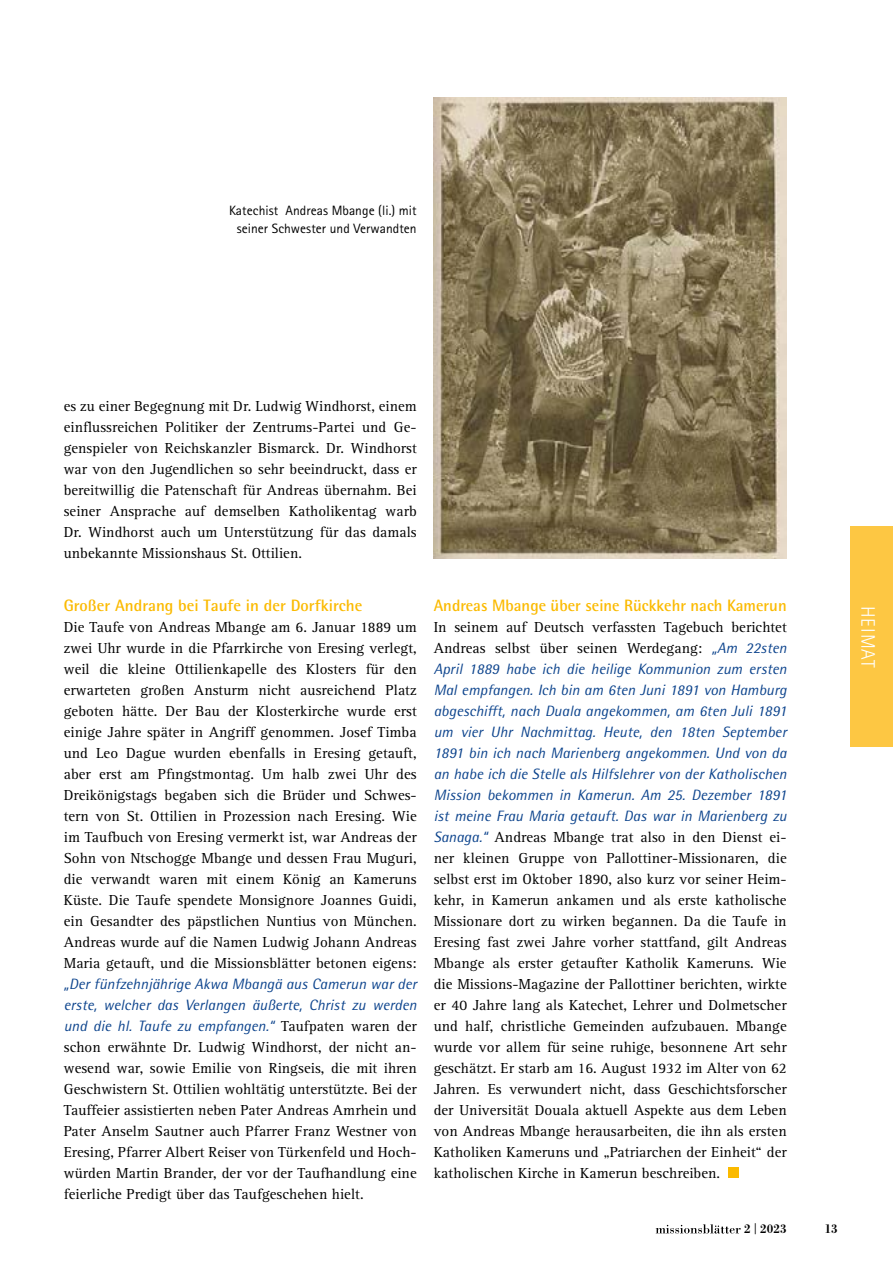
<style>
.page{position:relative;width:893px;height:1263px;background:#fff}
.page>*{position:absolute;margin:0;border:0;box-sizing:border-box;transform-origin:0 0}
.t1{font:300 19.5px "Rotis Sans Serif Pro";letter-spacing:.05em;color:#fff}
.t2{font:700 16.5px "Rotis Semi Sans Pro";color:#fbba00}
.t3{font:15px/21px "Rotis Serif Std";letter-spacing:.005em;color:#000;text-align:justify}
.t4{font:italic 15px/21px "Rotis Semi Sans Pro";letter-spacing:.005em;color:#0d448d;text-align:justify}
.t5{font:13.5px/17.2px "Rotis Sans Serif Pro";letter-spacing:.005em;color:#000;text-align:center}
.t6{font:500 13.2px "Bodoni URW";color:#000}
.s1{font-family:"Rotis Serif Std";font-style:normal;color:#000}
.s2{font-family:"Rotis Semi Sans Pro";font-style:italic;color:#0d448d}
.s3{font-weight:300}
</style>
<div class="page">
<svg style="left:656px;top:1224px;width:85px;height:9px"></svg>
<div style="left:851px;top:527px;width:42px;height:220px;background:#fdc743"></div>
<div style="left:728px;top:1167px;width:10px;height:11px;background:#fbba00"></div>
<img style="left:434px;top:97px;width:353px;height:461px">
<p class="t5" style="left:229px;top:202px;width:189px">Katechist Andreas Mbange (li.) mit seiner Schwester und Verwandten</p>
<p class="t3" style="left:64px;top:396px;width:354px">es zu einer Begegnung mit Dr. Ludwig Windhorst, einem einflussreichen Politiker der Zentrums-Partei und Ge&shy;genspieler von Reichskanzler Bismarck. Dr. Windhorst war von den Jugendlichen so sehr beeindruckt, dass er bereitwillig die Patenschaft für Andreas übernahm. Bei seiner Ansprache auf demselben Katholikentag warb Dr. Windhorst auch um Unterstützung für das damals unbekannte Missionshaus St. Ottilien.</p>
<p class="t2" style="left:64px;top:595px;width:300px">Großer Andrang bei Taufe in der Dorfkirche</p>
<p class="t3" style="left:64px;top:616px;width:354px">Die Taufe von Andreas Mbange am 6. Januar 1889 um zwei Uhr wurde in die Pfarrkirche von Eresing verlegt, weil die kleine Ottilienkapelle des Klosters für den erwarteten großen Ansturm nicht ausreichend Platz geboten hätte. Der Bau der Klosterkirche wurde erst einige Jahre später in Angriff genommen. Josef Timba und Leo Dague wurden ebenfalls in Eresing getauft, aber erst am Pfingstmontag. Um halb zwei Uhr des Dreikönigstags begaben sich die Brüder und Schwes&shy;tern von St. Ottilien in Prozession nach Eresing. Wie im Taufbuch von Eresing vermerkt ist, war Andreas der Sohn von Ntschogge Mbange und dessen Frau Muguri, die verwandt waren mit einem König an Kameruns Küste. Die Taufe spendete Monsignore Joannes Guidi, ein Gesandter des päpstlichen Nuntius von München.<br>Andreas wurde auf die Namen Ludwig Johann Andreas Maria getauft, und die Missionsblätter betonen eigens:</p>
<p class="t4" style="left:64px;top:973px;width:354px">„Der fünfzehnjährige Akwa Mbangä aus Camerun war der erste, welcher das Verlangen äußerte, Christ zu werden und die hl. Taufe zu empfangen.“ <span class="s1">Taufpaten waren der</span></p>
<p class="t3" style="left:64px;top:1036px;width:354px">schon erwähnte Dr. Ludwig Windhorst, der nicht an&shy;wesend war, sowie Emilie von Ringseis, die mit ihren Geschwistern St. Ottilien wohltätig unterstützte. Bei der Tauffeier assistierten neben Pater Andreas Amrhein und Pater Anselm Sautner auch Pfarrer Franz Westner von Eresing, Pfarrer Albert Reiser von Türkenfeld und Hoch&shy;würden Martin Brander, der vor der Taufhandlung eine feierliche Predigt über das Taufgeschehen hielt.</p>
<p class="t2" style="left:434px;top:595px;width:354px">Andreas Mbange über seine Rückkehr nach Kamerun</p>
<p class="t3" style="left:434px;top:616px;width:354px">In seinem auf Deutsch verfassten Tagebuch berichtet<br>Andreas selbst über seinen Werdegang: <span class="s2">„Am 22sten</span></p>
<p class="t4" style="left:434px;top:658px;width:354px">April 1889 habe ich die heilige Kommunion zum ersten Mal empfangen. Ich bin am 6ten Juni 1891 von Hamburg abgeschifft, nach Duala angekommen, am 6ten Juli 1891 um vier Uhr Nachmittag. Heute, den 18ten September 1891 bin ich nach Marienberg angekommen. Und von da an habe ich die Stelle als Hilfslehrer von der Katholischen Mission bekommen in Kamerun. Am 25. Dezember 1891 ist meine Frau Maria getauft. Das war in Marienberg zu</p>
<p class="t3" style="left:434px;top:826px;width:354px"><span class="s2">Sanaga.“</span> Andreas Mbange trat also in den Dienst ei&shy;ner kleinen Gruppe von Pallottiner-Missionaren, die selbst erst im Oktober 1890, also kurz vor seiner Heim&shy;kehr, in Kamerun ankamen und als erste katholische Missionare dort zu wirken begannen. Da die Taufe in Eresing fast zwei Jahre vorher stattfand, gilt Andreas Mbange als erster getaufter Katholik Kameruns. Wie die Missions-Magazine der Pallottiner berichten, wirkte er 40 Jahre lang als Katechet, Lehrer und Dolmetscher und half, christliche Gemeinden aufzubauen. Mbange wurde vor allem für seine ruhige, besonnene Art sehr geschätzt. Er starb am 16. August 1932 im Alter von 62<br>Jahren. Es verwundert nicht, dass Geschichtsforscher der Universität Douala aktuell Aspekte aus dem Leben von Andreas Mbange herausarbeiten, die ihn als ersten Katholiken Kameruns und „Patriarchen der Einheit“ der katholischen Kirche in Kamerun beschreiben.</p>
<p class="t6" style="left:744px;top:1221px;width:44px">2<span class="s3">|</span>2023</p>
<p class="t6" style="left:824px;top:1221px;width:15px">13</p>
<h1 class="t1" style="left:879px;top:606px;width:64px;rotate:90deg">HEIMAT</h1>
</div>
